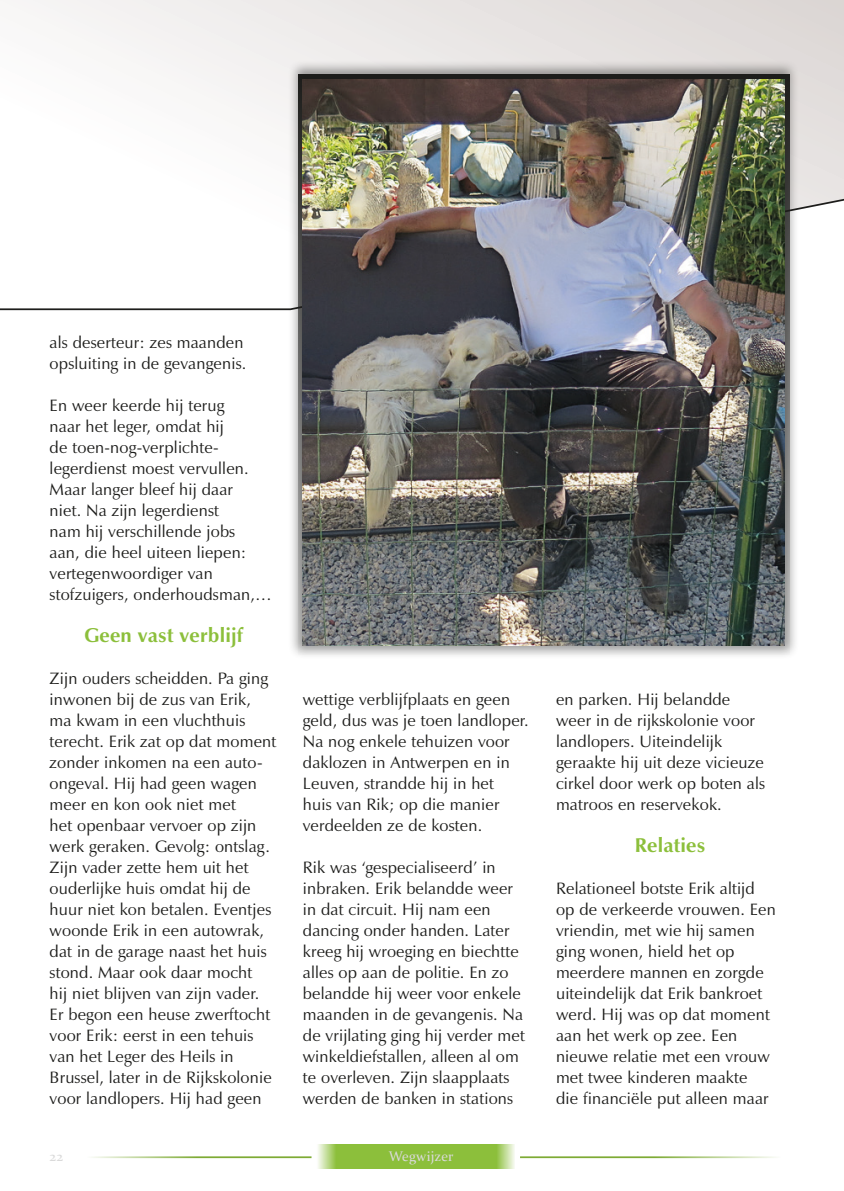
<style>
.page{position:relative;width:844px;height:1191px;background:#fff}
.page>*{position:absolute;margin:0;border:0;box-sizing:border-box;transform-origin:0 0}
.t1{font:700 20.12px "Zapf Humanist 601 BT";letter-spacing:.01em;color:#8cbf3b}
.t2{font:16.62px/21px "Zapf Humanist 601 BT";letter-spacing:.01em;color:#1d1d1b}
.t3{font:14px "Constantia";letter-spacing:.01em;color:#dadada}
</style>
<div class="page">
<svg style="left:0;top:0;width:843px;height:311px"></svg>
<div style="left:288px;top:59px;width:511px;height:601px;background:#1d1d1b;opacity:.43"></div>
<svg style="left:298px;top:74px;width:491px;height:581px;background:#7b7c7a"></svg>
<img style="left:303px;top:79px;width:481px;height:566px">
<hr style="left:520px;top:1156px;width:260px;height:2px;background:#7eab35">
<hr style="left:87px;top:1156px;width:224px;height:2px;background:#7eab35">
<div style="left:344px;top:1144px;width:144px;height:25px;background:#8cbf3b"></div>
<svg style="left:318px;top:1144px;width:26px;height:25px"></svg>
<svg style="left:488px;top:1144px;width:27px;height:25px"></svg>
<p class="t2" style="left:50px;top:332px;width:198px">als deserteur: zes maanden opsluiting in de gevangenis.</p>
<p class="t2" style="left:50px;top:395px;width:223px">En weer keerde hij terug<br>naar het leger, omdat hij<br>de toen-nog-verplichte&shy;legerdienst moest vervullen.<br>Maar langer bleef hij daar<br>niet. Na zijn legerdienst<br>nam hij verschillende jobs<br>aan, die heel uiteen liepen: vertegenwoordiger van stofzuigers, onderhoudsman,…</p>
<p class="t1" style="left:84px;top:622px;width:160px">Geen vast verblijf</p>
<p class="t2" style="left:50px;top:668px;width:228px">Zijn ouders scheidden. Pa ging inwonen bij de zus van Erik, ma kwam in een vluchthuis terecht. Erik zat op dat moment zonder inkomen na een auto&shy;ongeval. Hij had geen wagen meer en kon ook niet met<br>het openbaar vervoer op zijn werk geraken. Gevolg: ontslag.<br>Zijn vader zette hem uit het ouderlijke huis omdat hij de huur niet kon betalen. Eventjes woonde Erik in een autowrak, dat in de garage naast het huis stond. Maar ook daar mocht<br>hij niet blijven van zijn vader.<br>Er begon een heuse zwerftocht voor Erik: eerst in een tehuis van het Leger des Heils in<br>Brussel, later in de Rijkskolonie voor landlopers. Hij had geen</p>
<p class="t2" style="left:303px;top:688px;width:227px">wettige verblijfplaats en geen geld, dus was je toen landloper.<br>Na nog enkele tehuizen voor daklozen in Antwerpen en in<br>Leuven, strandde hij in het<br>huis van Rik; op die manier verdeelden ze de kosten.</p>
<p class="t2" style="left:303px;top:856px;width:223px">Rik was ‘gespecialiseerd’ in inbraken. Erik belandde weer in dat circuit. Hij nam een dancing onder handen. Later kreeg hij wroeging en biechtte alles op aan de politie. En zo belandde hij weer voor enkele maanden in de gevangenis. Na de vrijlating ging hij verder met winkeldiefstallen, alleen al om te overleven. Zijn slaapplaats werden de banken in stations</p>
<p class="t3" style="left:50px;top:1146px;width:15px">22</p>
<p class="t3" style="left:388px;top:1146px;width:66px">Wegwijzer</p>
<p class="t2" style="left:556px;top:688px;width:210px">en parken. Hij belandde weer in de rijkskolonie voor landlopers. Uiteindelijk geraakte hij uit deze vicieuze cirkel door werk op boten als matroos en reservekok.</p>
<p class="t1" style="left:634px;top:832px;width:72px">Relaties</p>
<p class="t2" style="left:556px;top:878px;width:221px">Relationeel botste Erik altijd op de verkeerde vrouwen. Een vriendin, met wie hij samen ging wonen, hield het op meerdere mannen en zorgde uiteindelijk dat Erik bankroet werd. Hij was op dat moment aan het werk op zee. Een nieuwe relatie met een vrouw met twee kinderen maakte<br>die financiële put alleen maar</p>
</div>
